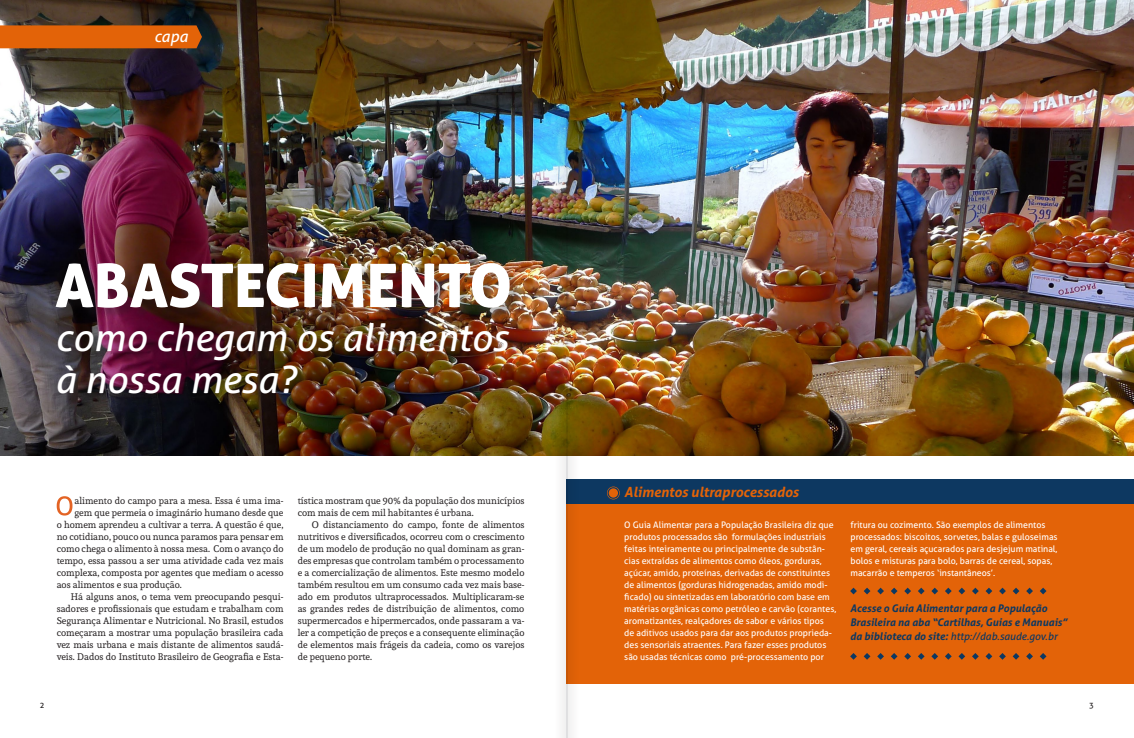
<style>
.page{position:relative;width:1134px;height:738px;background:#fff}
.page>*{position:absolute;margin:0;border:0;box-sizing:border-box;transform-origin:0 0}
.t1{font:60px "Aller Display";color:#fff}
.t2{font:italic 38px/42px "Aller";color:#fff}
.Seção{font:italic 16px "Aller";color:#fff}
.Título_Box{font:italic 700 14px "Aller";letter-spacing:-.005em;color:#e36308}
.Destaque_do_box{font:italic 700 10.5px/14px "Aller";color:#0d3861}
.Texto{font:9.5px/12px "Andada";color:#231f20;text-align:justify}
.Texto_-_1a_Linha{font:9.5px "Andada";color:#231f20}
.Texto_do_Box{font:9px/12px "Aller";color:#fff}
.Título_Box-2{font:8px "Aller";color:#231f20}
.s1{font-weight:400}
</style>
<div class="page">
<img style="left:0;top:0;width:1134px;height:455px">
<div style="left:58px;top:264px;width:464px;height:56px;background:#231f20;opacity:.3"></div>
<div style="left:60px;top:324px;width:461px;height:82px;background:#231f20;opacity:.3"></div>
<div style="left:567px;top:486px;width:567px;height:197px;background:#e36308"></div>
<div style="left:567px;top:479px;width:567px;height:25px;background:#0d3861"></div>
<svg style="left:607px;top:486px;width:13px;height:13px"></svg>
<div style="left:609px;top:488px;width:9px;height:9px;background:#e36308;border-radius:50%"></div>
<svg style="left:850px;top:587px;width:7px;height:7px"></svg>
<svg style="left:864px;top:587px;width:6px;height:7px"></svg>
<svg style="left:877px;top:587px;width:7px;height:7px"></svg>
<svg style="left:891px;top:587px;width:6px;height:7px"></svg>
<svg style="left:904px;top:587px;width:7px;height:7px"></svg>
<svg style="left:918px;top:587px;width:7px;height:7px"></svg>
<svg style="left:931px;top:587px;width:7px;height:7px"></svg>
<svg style="left:945px;top:587px;width:7px;height:7px"></svg>
<svg style="left:958px;top:587px;width:7px;height:7px"></svg>
<svg style="left:972px;top:587px;width:7px;height:7px"></svg>
<svg style="left:985px;top:587px;width:7px;height:7px"></svg>
<svg style="left:850px;top:653px;width:7px;height:6px"></svg>
<svg style="left:864px;top:653px;width:6px;height:6px"></svg>
<svg style="left:877px;top:653px;width:7px;height:6px"></svg>
<svg style="left:891px;top:653px;width:6px;height:6px"></svg>
<svg style="left:904px;top:653px;width:7px;height:6px"></svg>
<svg style="left:918px;top:653px;width:7px;height:6px"></svg>
<svg style="left:931px;top:653px;width:7px;height:6px"></svg>
<svg style="left:945px;top:653px;width:7px;height:6px"></svg>
<svg style="left:958px;top:653px;width:7px;height:6px"></svg>
<svg style="left:972px;top:653px;width:7px;height:6px"></svg>
<svg style="left:985px;top:653px;width:7px;height:6px"></svg>
<svg style="left:999px;top:587px;width:7px;height:7px"></svg>
<svg style="left:1013px;top:587px;width:6px;height:7px"></svg>
<svg style="left:1026px;top:587px;width:7px;height:7px"></svg>
<svg style="left:1040px;top:587px;width:6px;height:7px"></svg>
<svg style="left:999px;top:653px;width:7px;height:6px"></svg>
<svg style="left:1013px;top:653px;width:6px;height:6px"></svg>
<svg style="left:1026px;top:653px;width:7px;height:6px"></svg>
<svg style="left:1040px;top:653px;width:6px;height:6px"></svg>
<svg style="left:57px;top:496px;width:15px;height:19px"></svg>
<div style="left:555px;top:0;width:23px;height:737px;background:#817c7b;opacity:.25"></div>
<hr style="left:567px;top:0;width:1px;height:737px;background:#d1d2d4">
<div style="left:0;top:25px;width:202px;height:23px;background:#e36308"></div>
<p class="Seção" style="left:154px;top:26px;width:35px">capa</p>
<p class="t1" style="left:55px;top:247px;width:458px">ABASTECIMENTO</p>
<p class="t2" style="left:55px;top:316px;width:455px">como chegam os alimentos à nossa mesa?</p>
<p class="Texto_-_1a_Linha" style="left:74px;top:493px;width:211px">alimento do campo para a mesa. Essa é uma ima-</p>
<p class="Texto_-_1a_Linha" style="left:74px;top:505px;width:210px">gem que permeia o imaginário humano desde que</p>
<p class="Texto_-_1a_Linha" style="left:57px;top:517px;width:228px">o homem aprendeu a cultivar a terra. A questão é que,</p>
<p class="Texto_-_1a_Linha" style="left:57px;top:529px;width:228px">no cotidiano, pouco ou nunca paramos para pensar em</p>
<p class="Texto_-_1a_Linha" style="left:57px;top:541px;width:228px">como chega o alimento à nossa mesa. Com o avanço do</p>
<p class="Texto_-_1a_Linha" style="left:57px;top:553px;width:228px">tempo, essa passou a ser uma atividade cada vez mais</p>
<p class="Texto_-_1a_Linha" style="left:57px;top:565px;width:228px">complexa, composta por agentes que mediam o acesso</p>
<p class="Texto_-_1a_Linha" style="left:57px;top:577px;width:127px">aos alimentos e sua produção.</p>
<p class="Texto" style="left:57px;top:589px;width:228px;text-indent:14px">Há alguns anos, o tema vem preocupando pesqui&shy;sadores e profissionais que estudam e trabalham com Segurança Alimentar e Nutricional. No Brasil, estudos começaram a mostrar uma população brasileira cada vez mais urbana e mais distante de alimentos saudá&shy;veis. Dados do Instituto Brasileiro de Geografia e Esta-</p>
<p class="Texto" style="left:298px;top:493px;width:228px">tística mostram que 90% da população dos municípios com mais de cem mil habitantes é urbana.</p>
<p class="Texto" style="left:298px;top:517px;width:228px;text-indent:14px">O distanciamento do campo, fonte de alimentos nutritivos e diversificados, ocorreu com o crescimento de um modelo de produção no qual dominam as gran&shy;des empresas que controlam também o processamento e a comercialização de alimentos. Este mesmo modelo também resultou em um consumo cada vez mais base&shy;ado em produtos ultraprocessados. Multiplicaram-se as grandes redes de distribuição de alimentos, como supermercados e hipermercados, onde passaram a va&shy;ler a competição de preços e a consequente eliminação de elementos mais frágeis da cadeia, como os varejos de pequeno porte.</p>
<p class="Título_Box" style="left:624px;top:483px;width:176px">Alimentos ultraprocessados</p>
<p class="Texto_do_Box" style="left:624px;top:518px;width:213px">O Guia Alimentar para a População Brasileira diz que produtos processados são formulações industriais feitas inteiramente ou principalmente de substân&shy;cias extraídas de alimentos como óleos, gorduras, açúcar, amido, proteínas, derivadas de constituintes de alimentos (gorduras hidrogenadas, amido modi&shy;ficado) ou sintetizadas em laboratório com base em matérias orgânicas como petróleo e carvão (corantes, aromatizantes, realçadores de sabor e vários tipos<br>de aditivos usados para dar aos produtos proprieda&shy;des sensoriais atraentes. Para fazer esses produtos são usadas técnicas como pré-processamento por</p>
<p class="Texto_do_Box" style="left:850px;top:518px;width:209px">fritura ou cozimento. São exemplos de alimentos processados: biscoitos, sorvetes, balas e guloseimas em geral, cereais açucarados para desjejum matinal, bolos e misturas para bolo, barras de cereal, sopas, macarrão e temperos ‘instantâneos’.</p>
<p class="Destaque_do_box" style="left:850px;top:600px;width:219px">Acesse o Guia Alimentar para a População<br>Brasileira na aba “Cartilhas, Guias e Manuais” da biblioteca do site: <span class="s1">http://dab.saude.gov.br</span></p>
<p class="Título_Box-2" style="left:40px;top:699px;width:6px">2</p>
<p class="Título_Box-2" style="left:1089px;top:699px;width:6px">3</p>
</div>
